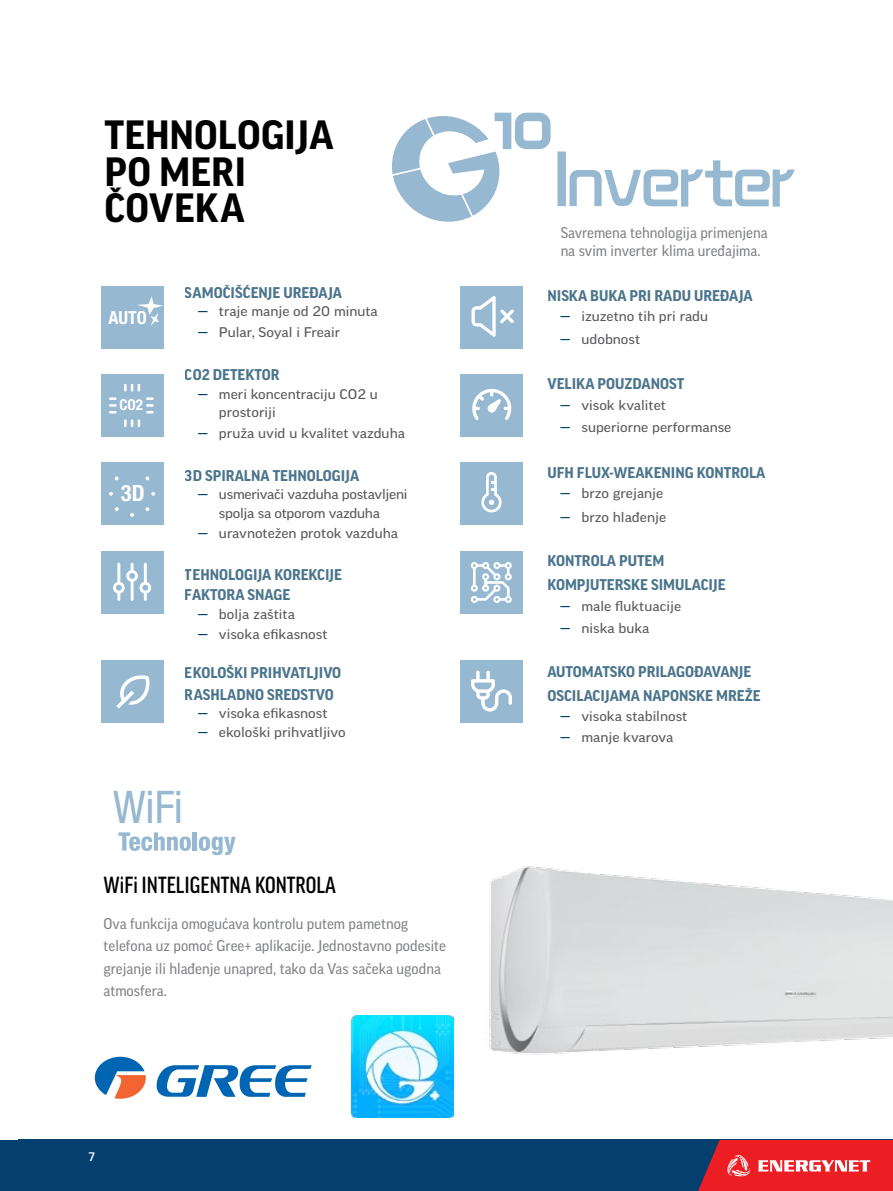
<style>
.page{position:relative;width:893px;height:1191px;background:#fff}
.page>*{position:absolute;margin:0;border:0;box-sizing:border-box;transform-origin:0 0}
.t1{font:condensed 45px "Helvetica Neue LT Pro";color:#96b8d1}
.t2{font:700 39.45px/36.5px "Good Pro";color:#000}
.t3{font:500 condensed 22.5px "Good Pro";color:#000}
.t4{font:700 condensed 22.5px "Helvetica Neue LT Pro";color:#fff}
.t5{font:700 condensed 18px "Helvetica Neue LT Pro";color:#fff}
.t6{font:700 15px/24.2px "Good Pro";color:#4b758c}
.t7{font:15px/22.5px "Good Pro";color:#808285}
.t8{font:700 condensed 15px "Helvetica Neue LT Pro";color:#fff}
.t9{font:expanded 13.5px/18.5px "Good Pro";color:#58595b}
.t10{font:expanded 13.5px/18.5px "Good Pro";letter-spacing:-.02em;color:#58595b;text-align:center}
.t11{font:500 12px "Good Pro";color:#fff}
.s1{font-size:15px;color:#03406d}
</style>
<div class="page">
<div style="left:0;top:1139px;width:893px;height:52px;background:#03406d"></div>
<svg style="left:698px;top:1140px;width:195px;height:51px;background:#e1333c"></svg>
<svg style="left:118px;top:832px;width:73px;height:19px"></svg>
<hr style="left:193px;top:832px;width:4px;height:18px;background:#96b8d1">
<svg style="left:199px;top:836px;width:37px;height:19px"></svg>
<svg style="left:557px;top:151px;width:238px;height:56px"></svg>
<svg style="left:392px;top:113px;width:158px;height:109px"></svg>
<div style="left:101px;top:286px;width:63px;height:62px;background:#96b8d1"></div>
<div style="left:101px;top:374px;width:63px;height:63px;background:#96b8d1"></div>
<svg style="left:124px;top:384px;width:16px;height:7px"></svg>
<svg style="left:124px;top:419px;width:16px;height:8px"></svg>
<svg style="left:146px;top:397px;width:8px;height:16px"></svg>
<svg style="left:109px;top:397px;width:8px;height:16px"></svg>
<div style="left:101px;top:550px;width:63px;height:63px;background:#96b8d1"></div>
<svg style="left:113px;top:562px;width:38px;height:39px"></svg>
<div style="left:101px;top:462px;width:63px;height:63px;background:#96b8d1"></div>
<svg style="left:130px;top:513px;width:4px;height:4px"></svg>
<svg style="left:109px;top:492px;width:4px;height:4px"></svg>
<svg style="left:151px;top:492px;width:4px;height:4px"></svg>
<svg style="left:115px;top:476px;width:4px;height:4px"></svg>
<svg style="left:146px;top:507px;width:3px;height:4px"></svg>
<svg style="left:115px;top:507px;width:4px;height:4px"></svg>
<svg style="left:146px;top:476px;width:3px;height:4px"></svg>
<div style="left:101px;top:660px;width:63px;height:63px;background:#96b8d1"></div>
<svg style="left:116px;top:675px;width:34px;height:33px"></svg>
<div style="left:460px;top:286px;width:63px;height:62px;background:#96b8d1"></div>
<svg style="left:471px;top:296px;width:43px;height:41px"></svg>
<div style="left:460px;top:550px;width:63px;height:63px;background:#96b8d1"></div>
<svg style="left:471px;top:562px;width:41px;height:41px"></svg>
<div style="left:460px;top:660px;width:63px;height:63px;background:#96b8d1"></div>
<svg style="left:471px;top:670px;width:41px;height:41px"></svg>
<div style="left:460px;top:374px;width:63px;height:63px;background:#96b8d1"></div>
<svg style="left:472px;top:389px;width:39px;height:31px"></svg>
<div style="left:460px;top:462px;width:63px;height:63px;background:#96b8d1"></div>
<svg style="left:481px;top:472px;width:21px;height:40px"></svg>
<svg style="left:95px;top:1056px;width:51px;height:42px"></svg>
<svg style="left:157px;top:1065px;width:155px;height:32px"></svg>
<img style="left:489px;top:866px;width:404px;height:189px">
<svg style="left:137px;top:297px;width:26px;height:29px"></svg>
<img style="left:351px;top:1015px;width:103px;height:102px">
<h2 class="t2" style="left:104px;top:117px;width:197px">TEHNOLOGIJA<br>PO MERI<br>čOVEKA</h2>
<h3 class="t5" style="left:108px;top:307px;width:40px">AUTO</h3>
<p class="t8" style="left:119px;top:395px;width:25px">CO2</p>
<h3 class="t4" style="left:121px;top:479px;width:25px">3D</h3>
<p class="t6" style="left:185px;top:280px;width:159px">SAMOČIŠĆENJE UREĐAJA</p>
<p class="t9" style="left:198px;top:302px;width:182px"><span class="s1">—</span> traje manje od 20 minuta</p>
<p class="t9" style="left:198px;top:323px;width:144px"><span class="s1">—</span> Pular, Soyal i Freair</p>
<p class="t6" style="left:185px;top:363px;width:96px">CO2 DETEKTOR</p>
<p class="t9" style="left:219px;top:384px;width:160px;text-indent:-21px"><span class="s1">—</span> meri koncentraciju CO2 u prostoriji</p>
<p class="t9" style="left:198px;top:423px;width:209px"><span class="s1">—</span> pruža uvid u kvalitet vazduha</p>
<p class="t6" style="left:185px;top:463px;width:176px">3D SPIRALNA TEHNOLOGIJA</p>
<p class="t10" style="left:198px;top:485px;width:211px"><span class="s1">—</span> usmerivači vazduha postavljeni spolja sa otporom vazduha</p>
<p class="t9" style="left:198px;top:524px;width:202px"><span class="s1">—</span> uravnotežen protok vazduha</p>
<p class="t6" style="left:185px;top:564px;width:159px;line-height:20.2px">TEHNOLOGIJA KOREKCIJE<br>FAKTORA SNAGE</p>
<p class="t9" style="left:198px;top:604px;width:99px"><span class="s1">—</span> bolja zaštita</p>
<p class="t9" style="left:198px;top:625px;width:131px"><span class="s1">—</span> visoka efikasnost</p>
<p class="t6" style="left:185px;top:661px;width:158px;line-height:22px">EKOLOŠKI PRIHVATLJIVO<br>RASHLADNO SREDSTVO</p>
<p class="t9" style="left:198px;top:704px;width:131px"><span class="s1">—</span> visoka efikasnost</p>
<p class="t9" style="left:198px;top:722px;width:150px"><span class="s1">—</span> ekološki prihvatljivo</p>
<h1 class="t1" style="left:113px;top:780px;width:72px">WiFi</h1>
<h3 class="t3" style="left:104px;top:872px;width:234px">WiFi INTELIGENTNA KONTROLA</h3>
<p class="t7" style="left:104px;top:912px;width:344px">Ova funkcija omogućava kontrolu putem pametnog telefona uz pomoć Gree+ aplikacije. Jednostavno podesite grejanje ili hlađenje unapred, tako da Vas sačeka ugodna atmosfera.</p>
<p class="t11" style="left:89px;top:1150px;width:7px">7</p>
<p class="t7" style="left:561px;top:224px;width:209px;line-height:18px">Savremena tehnologija primenjena na svim inverter klima uređajima.</p>
<p class="t6" style="left:547px;top:283px;width:207px">NISKA BUKA PRI RADU UREĐAJA</p>
<p class="t9" style="left:560px;top:307px;width:150px"><span class="s1">—</span> izuzetno tih pri radu</p>
<p class="t9" style="left:560px;top:329px;width:82px"><span class="s1">—</span> udobnost</p>
<p class="t6" style="left:547px;top:372px;width:138px">VELIKA POUZDANOST</p>
<p class="t9" style="left:560px;top:395px;width:107px"><span class="s1">—</span> visok kvalitet</p>
<p class="t9" style="left:560px;top:418px;width:173px"><span class="s1">—</span> superiorne performanse</p>
<p class="t6" style="left:547px;top:460px;width:220px">UFH FLUX-WEAKENING KONTROLA</p>
<p class="t9" style="left:560px;top:484px;width:105px"><span class="s1">—</span> brzo grejanje</p>
<p class="t9" style="left:560px;top:508px;width:107px"><span class="s1">—</span> brzo hlađenje</p>
<p class="t6" style="left:547px;top:548px;width:180px">KONTROLA PUTEM<br>KOMPJUTERSKE SIMULACIJE</p>
<p class="t9" style="left:560px;top:596px;width:122px"><span class="s1">—</span> male fluktuacije</p>
<p class="t9" style="left:560px;top:619px;width:91px"><span class="s1">—</span> niska buka</p>
<p class="t6" style="left:547px;top:659px;width:215px">AUTOMATSKO PRILAGOĐAVANJE<br>OSCILACIJAMA NAPONSKE MREŽE</p>
<p class="t9" style="left:560px;top:707px;width:129px"><span class="s1">—</span> visoka stabilnost</p>
<p class="t9" style="left:560px;top:728px;width:115px"><span class="s1">—</span> manje kvarova</p>
</div>
